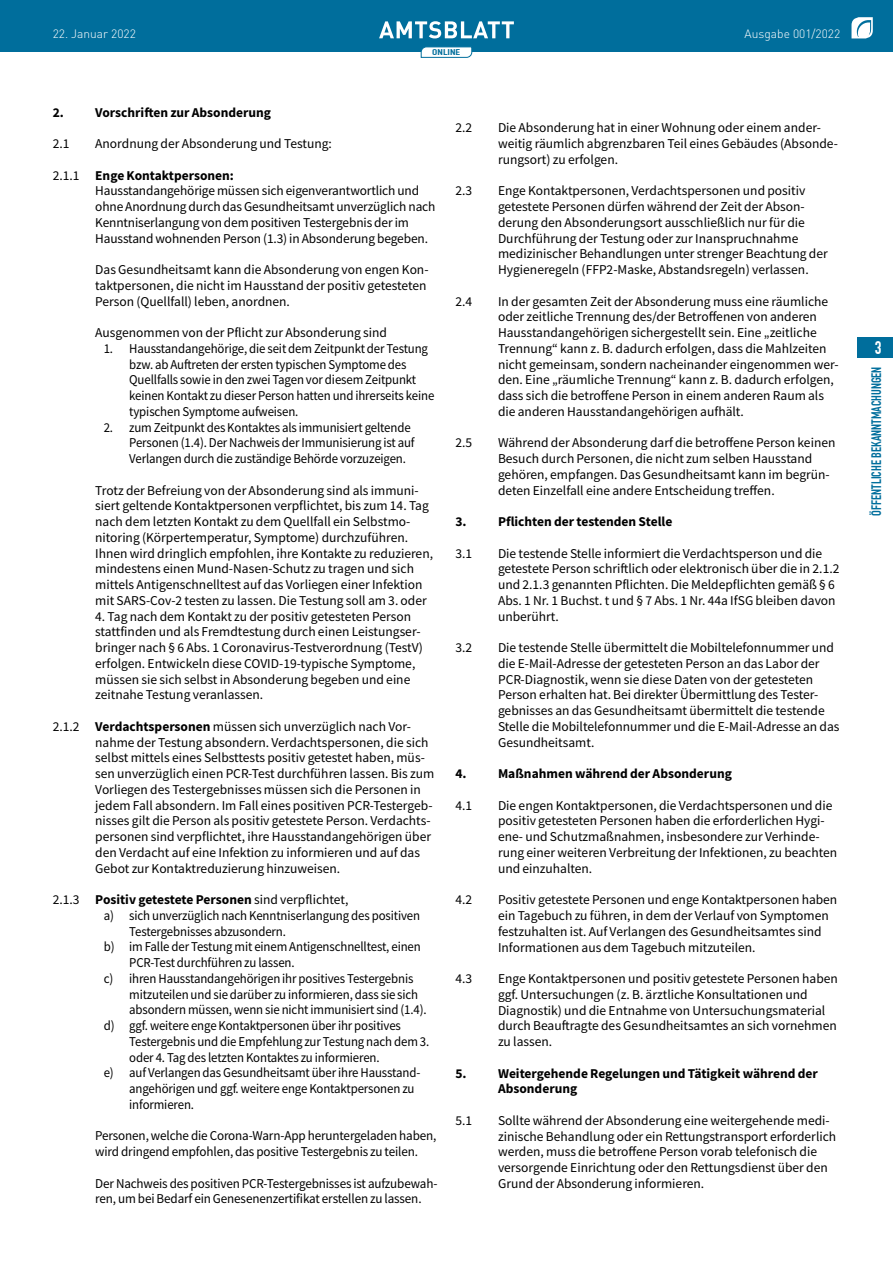
<style>
.page{position:relative;width:893px;height:1263px;background:#fff}
.page>*{position:absolute;margin:0;border:0;box-sizing:border-box;transform-origin:0 0}
.t1{font:700 18px "DIN Condensed";color:#fff}
.t2{font:13.5px/15.8px "Source Sans Pro";color:#000}
.t3{font:13.5px/15.8px "Source Sans Pro";color:#000;scale:.95 1}
.t4{font:700 13.5px/15.8px "Source Sans Pro";color:#000}
.t5{font:700 13.5px "DIN Condensed";color:#006e9c}
.t6{font:300 12px "DIN Pro";color:#fff}
.t7{font:700 8.25px "DIN Condensed";color:#006e9c;scale:1.5 1}
.s1{font-weight:700}
.s2{font-weight:400}
</style>
<div class="page">
<div style="left:0;top:0;width:893px;height:51px;background:#006e9c"></div>
<svg style="left:851px;top:17px;width:22px;height:21px"></svg>
<svg style="left:379px;top:21px;width:135px;height:17px"></svg>
<svg style="left:421px;top:47px;width:51px;height:11px"></svg>
<div style="left:857px;top:337px;width:36px;height:21px;background:#006e9c"></div>
<p class="t6" style="left:53px;top:25px;width:85px">22. Januar 2022</p>
<p class="t6" style="left:745px;top:25px;width:97px">Ausgabe 001/2022</p>
<p class="t7" style="left:432px;top:47px;width:20px">ONLINE</p>
<p class="t4" style="left:53px;top:104px;width:220px">2. Vorschriften zur Absonderung</p>
<p class="t2" style="left:53px;top:136px;width:18px">2.1</p>
<p class="t2" style="left:95px;top:136px;width:238px">Anordnung der Absonderung und Testung:</p>
<p class="t2" style="left:95px;top:167px;width:342px;text-indent:-43px">2.1.1 <span class="s1">Enge Kontaktpersonen:<br></span>Hausstandangehörige müssen sich eigenverantwortlich und ohne Anordnung durch das Gesundheitsamt unverzüglich nach Kenntniserlangung von dem positiven Testergebnis der im Hausstand wohnenden Person (1.3) in Absonderung begeben.</p>
<p class="t2" style="left:95px;top:262px;width:335px">Das Gesundheitsamt kann die Absonderung von engen Kon&shy;taktpersonen, die nicht im Hausstand der positiv getesteten<br>Person (Quellfall) leben, anordnen.</p>
<p class="t2" style="left:95px;top:325px;width:293px">Ausgenommen von der Pflicht zur Absonderung sind</p>
<p class="t3" style="left:129px;top:340px;width:323px;text-indent:-26px">1. Hausstandangehörige, die seit dem Zeitpunkt der Testung bzw. ab Auftreten der ersten typischen Symptome des Quellfalls sowie in den zwei Tagen vor diesem Zeitpunkt keinen Kontakt zu dieser Person hatten und ihrerseits keine typischen Symptome aufweisen.</p>
<p class="t3" style="left:129px;top:419px;width:302px;text-indent:-26px">2. zum Zeitpunkt des Kontaktes als immunisiert geltende<br>Personen (1.4). Der Nachweis der Immunisierung ist auf<br>Verlangen durch die zuständige Behörde vorzuzeigen.</p>
<p class="t2" style="left:95px;top:482px;width:339px">Trotz der Befreiung von der Absonderung sind als immuni&shy;siert geltende Kontaktpersonen verpflichtet, bis zum 14. Tag nach dem letzten Kontakt zu dem Quellfall ein Selbstmo&shy;nitoring (Körpertemperatur, Symptome) durchzuführen.<br>Ihnen wird dringlich empfohlen, ihre Kontakte zu reduzieren, mindestens einen Mund-Nasen-Schutz zu tragen und sich mittels Antigenschnelltest auf das Vorliegen einer Infektion mit SARS-Cov-2 testen zu lassen. Die Testung soll am 3. oder</p>
<p class="t2" style="left:95px;top:608px;width:329px">4. Tag nach dem Kontakt zu der positiv getesteten Person stattfinden und als Fremdtestung durch einen Leistungser&shy;bringer nach § 6 Abs. 1 Coronavirus-Testverordnung (TestV) erfolgen. Entwickeln diese COVID-19-typische Symptome, müssen sie sich selbst in Absonderung begeben und eine zeitnahe Testung veranlassen.</p>
<p class="t2" style="left:95px;top:718px;width:340px;text-indent:-43px">2.1.2 <span class="s1">Verdachtspersonen</span> müssen sich unverzüglich nach Vor&shy;nahme der Testung absondern. Verdachtspersonen, die sich selbst mittels eines Selbsttests positiv getestet haben, müs&shy;sen unverzüglich einen PCR-Test durchführen lassen. Bis zum Vorliegen des Testergebnisses müssen sich die Personen in jedem Fall absondern. Im Fall eines positiven PCR-Testergeb&shy;nisses gilt die Person als positiv getestete Person. Verdachts&shy;personen sind verpflichtet, ihre Hausstandangehörigen über den Verdacht auf eine Infektion zu informieren und auf das Gebot zur Kontaktreduzierung hinzuweisen.</p>
<p class="t4" style="left:53px;top:892px;width:297px"><span class="s2">2.1.3</span> Positiv getestete Personen <span class="s2">sind verpflichtet,</span></p>
<p class="t3" style="left:104px;top:907px;width:334px">a) sich unverzüglich nach Kenntniserlangung des positiven</p>
<p class="t3" style="left:129px;top:923px;width:166px">Testergebnisses abzusondern.</p>
<p class="t3" style="left:104px;top:939px;width:335px">b) im Falle der Testung mit einem Antigenschnelltest, einen</p>
<p class="t3" style="left:129px;top:955px;width:176px">PCR-Test durchführen zu lassen.</p>
<p class="t3" style="left:104px;top:970px;width:327px">c) ihren Hausstandangehörigen ihr positives Testergebnis</p>
<p class="t3" style="left:129px;top:986px;width:306px">mitzuteilen und sie darüber zu informieren, dass sie sich</p>
<p class="t3" style="left:129px;top:1002px;width:315px">absondern müssen, wenn sie nicht immunisiert sind (1.4).</p>
<p class="t3" style="left:104px;top:1018px;width:314px">d) ggf. weitere enge Kontaktpersonen über ihr positives</p>
<p class="t3" style="left:129px;top:1033px;width:317px">Testergebnis und die Empfehlung zur Testung nach dem 3.</p>
<p class="t3" style="left:129px;top:1049px;width:265px">oder 4. Tag des letzten Kontaktes zu informieren.</p>
<p class="t3" style="left:104px;top:1065px;width:335px">e) auf Verlangen das Gesundheitsamt über ihre Hausstand-</p>
<p class="t3" style="left:129px;top:1081px;width:302px">angehörigen und ggf. weitere enge Kontaktpersonen zu</p>
<p class="t3" style="left:129px;top:1096px;width:70px">informieren.</p>
<p class="t2" style="left:95px;top:1128px;width:343px">Personen, welche die Corona-Warn-App heruntergeladen haben, wird dringend empfohlen, das positive Testergebnis zu teilen.</p>
<p class="t2" style="left:95px;top:1175px;width:344px">Der Nachweis des positiven PCR-Testergebnisses ist aufzubewah&shy;ren, um bei Bedarf ein Genesenenzertifikat erstellen zu lassen.</p>
<p class="t2" style="left:455px;top:120px;width:18px">2.2</p>
<p class="t2" style="left:498px;top:120px;width:341px">Die Absonderung hat in einer Wohnung oder einem ander&shy;weitig räumlich abgrenzbaren Teil eines Gebäudes (Absonde&shy;rungsort) zu erfolgen.</p>
<p class="t2" style="left:455px;top:183px;width:18px">2.3</p>
<p class="t2" style="left:498px;top:183px;width:331px">Enge Kontaktpersonen, Verdachtspersonen und positiv getestete Personen dürfen während der Zeit der Abson&shy;derung den Absonderungsort ausschließlich nur für die Durchführung der Testung oder zur Inanspruchnahme medizinischer Behandlungen unter strenger Beachtung der Hygieneregeln (FFP2-Maske, Abstandsregeln) verlassen.</p>
<p class="t2" style="left:455px;top:293px;width:18px">2.4</p>
<p class="t2" style="left:498px;top:293px;width:342px">In der gesamten Zeit der Absonderung muss eine räumliche oder zeitliche Trennung des/der Betroffenen von anderen Hausstandangehörigen sichergestellt sein. Eine „zeitliche Trennung“ kann z. B. dadurch erfolgen, dass die Mahlzeiten nicht gemeinsam, sondern nacheinander eingenommen wer&shy;den. Eine „räumliche Trennung“ kann z. B. dadurch erfolgen, dass sich die betroffene Person in einem anderen Raum als die anderen Hausstandangehörigen aufhält.</p>
<p class="t2" style="left:455px;top:435px;width:18px">2.5</p>
<p class="t2" style="left:498px;top:435px;width:339px">Während der Absonderung darf die betroffene Person keinen Besuch durch Personen, die nicht zum selben Hausstand gehören, empfangen. Das Gesundheitsamt kann im begrün&shy;deten Einzelfall eine andere Entscheidung treffen.</p>
<p class="t4" style="left:455px;top:514px;width:218px">3. Pflichten der testenden Stelle</p>
<p class="t2" style="left:455px;top:545px;width:18px">3.1</p>
<p class="t2" style="left:498px;top:545px;width:343px">Die testende Stelle informiert die Verdachtsperson und die getestete Person schriftlich oder elektronisch über die in 2.1.2 und 2.1.3 genannten Pflichten. Die Meldepflichten gemäß § 6<br>Abs. 1 Nr. 1 Buchst. t und § 7 Abs. 1 Nr. 44a IfSG bleiben davon unberührt.</p>
<p class="t2" style="left:455px;top:640px;width:18px">3.2</p>
<p class="t2" style="left:498px;top:640px;width:343px">Die testende Stelle übermittelt die Mobiltelefonnummer und die E-Mail-Adresse der getesteten Person an das Labor der PCR-Diagnostik, wenn sie diese Daten von der getesteten Person erhalten hat. Bei direkter Übermittlung des Tester&shy;gebnisses an das Gesundheitsamt übermittelt die testende Stelle die Mobiltelefonnummer und die E-Mail-Adresse an das Gesundheitsamt.</p>
<p class="t4" style="left:455px;top:766px;width:278px">4. Maßnahmen während der Absonderung</p>
<p class="t2" style="left:455px;top:797px;width:18px">4.1</p>
<p class="t2" style="left:498px;top:797px;width:341px">Die engen Kontaktpersonen, die Verdachtspersonen und die positiv getesteten Personen haben die erforderlichen Hygi&shy;ene- und Schutzmaßnahmen, insbesondere zur Verhinde&shy;rung einer weiteren Verbreitung der Infektionen, zu beachten und einzuhalten.</p>
<p class="t2" style="left:455px;top:892px;width:18px">4.2</p>
<p class="t2" style="left:498px;top:892px;width:341px">Positiv getestete Personen und enge Kontaktpersonen haben ein Tagebuch zu führen, in dem der Verlauf von Symptomen festzuhalten ist. Auf Verlangen des Gesundheitsamtes sind Informationen aus dem Tagebuch mitzuteilen.</p>
<p class="t2" style="left:455px;top:970px;width:18px">4.3</p>
<p class="t2" style="left:498px;top:970px;width:341px">Enge Kontaktpersonen und positiv getestete Personen haben ggf. Untersuchungen (z. B. ärztliche Konsultationen und Diagnostik) und die Entnahme von Untersuchungsmaterial durch Beauftragte des Gesundheitsamtes an sich vornehmen zu lassen.</p>
<p class="t4" style="left:498px;top:1065px;width:321px;text-indent:-43px">5. Weitergehende Regelungen und Tätigkeit während der<br>Absonderung</p>
<p class="t2" style="left:455px;top:1112px;width:18px">5.1</p>
<p class="t2" style="left:498px;top:1112px;width:340px">Sollte während der Absonderung eine weitergehende medi&shy;zinische Behandlung oder ein Rettungstransport erforderlich werden, muss die betroffene Person vorab telefonisch die versorgende Einrichtung oder den Rettungsdienst über den Grund der Absonderung informieren.</p>
<h1 class="t1" style="left:875px;top:337px;width:8px">3</h1>
<p class="t5" style="left:869px;top:516px;width:150px;rotate:-90deg">ÖFFENTLICHE BEKANNTMACHUNGEN</p>
</div>
